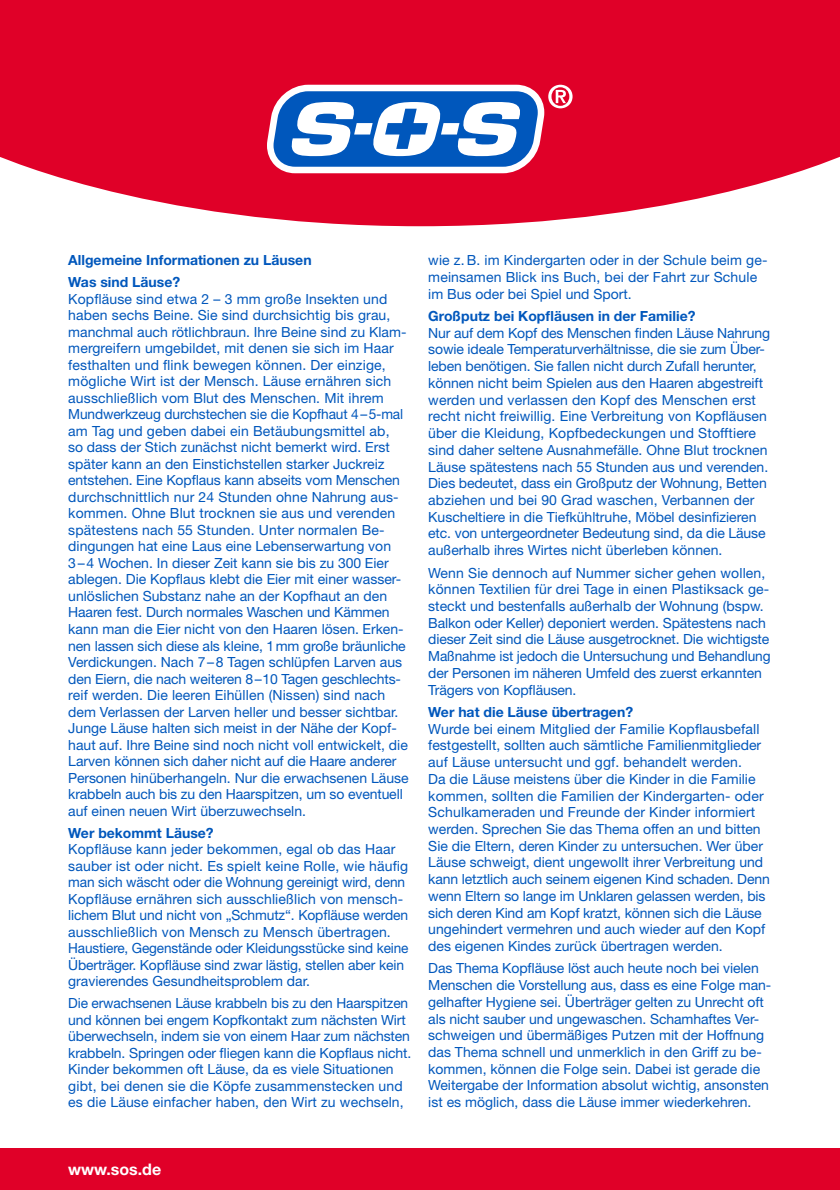
<style>
.page{position:relative;width:840px;height:1190px;background:#fff}
.page>*{position:absolute;margin:0;border:0;box-sizing:border-box;transform-origin:0 0}
.t1{font:700 16px "Helvetica Neue LT Pro";color:#fff}
.t2{font:14px/16.8px "Helvetica Neue LT Pro";color:#0057bc}
.t3{font:700 14px/22.2px "Helvetica Neue LT Pro";color:#0057bc}
</style>
<div class="page">
<svg style="left:0;top:0;width:840px;height:226px;background:#e31c3f"></svg>
<svg style="left:267px;top:85px;width:306px;height:88px"></svg>
<div style="left:0;top:1148px;width:840px;height:42px;background:#e00028"></div>
<p class="t3" style="left:68px;top:249px;width:245px">Allgemeine Informationen zu Läusen<br>Was sind Läuse?</p>
<p class="t2" style="left:68px;top:290px;width:342px">Kopfläuse sind etwa 2 – 3 mm große Insekten und haben sechs Beine. Sie sind durchsichtig bis grau, manchmal auch rötlichbraun. Ihre Beine sind zu Klam&shy;mergreifern umgebildet, mit denen sie sich im Haar festhalten und flink bewegen können. Der einzige, mögliche Wirt ist der Mensch. Läuse ernähren sich ausschließlich vom Blut des Menschen. Mit ihrem Mundwerkzeug durchstechen sie die Kopfhaut 4–5-mal am Tag und geben dabei ein Betäubungsmittel ab,<br>so dass der Stich zunächst nicht bemerkt wird. Erst später kann an den Einstichstellen starker Juckreiz entstehen. Eine Kopflaus kann abseits vom Menschen durchschnittlich nur 24 Stunden ohne Nahrung aus&shy;kommen. Ohne Blut trocknen sie aus und verenden spätestens nach 55 Stunden. Unter normalen Be&shy;dingungen hat eine Laus eine Lebenserwartung von 3–4 Wochen. In dieser Zeit kann sie bis zu 300 Eier ablegen. Die Kopflaus klebt die Eier mit einer wasser&shy;unlöslichen Substanz nahe an der Kopfhaut an den Haaren fest. Durch normales Waschen und Kämmen kann man die Eier nicht von den Haaren lösen. Erken&shy;nen lassen sich diese als kleine, 1mm große bräunliche Verdickungen. Nach 7–8 Tagen schlüpfen Larven aus den Eiern, die nach weiteren 8–10 Tagen geschlechts&shy;reif werden. Die leeren Eihüllen (Nissen) sind nach dem Verlassen der Larven heller und besser sichtbar.<br>Junge Läuse halten sich meist in der Nähe der Kopf&shy;haut auf. Ihre Beine sind noch nicht voll entwickelt, die Larven können sich daher nicht auf die Haare anderer Personen hinüberhangeln. Nur die erwachsenen Läuse krabbeln auch bis zu den Haarspitzen, um so eventuell auf einen neuen Wirt überzuwechseln.</p>
<p class="t3" style="left:68px;top:821px;width:147px">Wer bekommt Läuse?</p>
<p class="t2" style="left:68px;top:841px;width:342px">Kopfläuse kann jeder bekommen, egal ob das Haar sauber ist oder nicht. Es spielt keine Rolle, wie häufig man sich wäscht oder die Wohnung gereinigt wird, denn Kopfläuse ernähren sich ausschließlich von mensch - lichem Blut und nicht von „Schmutz“. Kopfläuse werden ausschließlich von Mensch zu Mensch übertragen.<br>Haustiere, Gegenstände oder Kleidungsstücke sind keine Überträger. Kopfläuse sind zwar lästig, stellen aber kein gravierendes Gesundheitsproblem dar.</p>
<p class="t2" style="left:68px;top:995px;width:344px">Die erwachsenen Läuse krabbeln bis zu den Haarspitzen und können bei engem Kopfkontakt zum nächsten Wirt überwechseln, indem sie von einem Haar zum nächsten krabbeln. Springen oder fliegen kann die Kopflaus nicht.<br>Kinder bekommen oft Läuse, da es viele Situationen gibt, bei denen sie die Köpfe zusammenstecken und es die Läuse einfacher haben, den Wirt zu wechseln,</p>
<p class="t2" style="left:428px;top:251px;width:341px">wie z.B. im Kindergarten oder in der Schule beim ge&shy;meinsamen Blick ins Buch, bei der Fahrt zur Schule im Bus oder bei Spiel und Sport.</p>
<p class="t3" style="left:428px;top:304px;width:269px">Großputz bei Kopfläusen in der Familie?</p>
<p class="t2" style="left:428px;top:324px;width:343px">Nur auf dem Kopf des Menschen finden Läuse Nahrung sowie ideale Temperaturverhältnisse, die sie zum Über&shy;leben benötigen. Sie fallen nicht durch Zufall herunter, können nicht beim Spielen aus den Haaren abgestreift werden und verlassen den Kopf des Menschen erst recht nicht freiwillig. Eine Verbreitung von Kopfläusen über die Kleidung, Kopfbedeckungen und Stofftiere sind daher seltene Ausnahmefälle. Ohne Blut trocknen Läuse spätestens nach 55 Stunden aus und verenden.<br>Dies bedeutet, dass ein Großputz der Wohnung, Betten abziehen und bei 90 Grad waschen, Verbannen der Kuscheltiere in die Tiefkühltruhe, Möbel desinfizieren etc. von untergeordneter Bedeutung sind, da die Läuse außerhalb ihres Wirtes nicht überleben können.</p>
<p class="t2" style="left:428px;top:564px;width:344px">Wenn Sie dennoch auf Nummer sicher gehen wollen, können Textilien für drei Tage in einen Plastiksack ge&shy;steckt und bestenfalls außerhalb der Wohnung (bspw.<br>Balkon oder Keller) deponiert werden. Spätestens nach dieser Zeit sind die Läuse ausgetrocknet. Die wichtigste Maßnahme ist jedoch die Untersuchung und Behandlung der Personen im näheren Umfeld des zuerst erkannten Trägers von Kopfläusen.</p>
<p class="t3" style="left:428px;top:700px;width:206px">Wer hat die Läuse übertragen?</p>
<p class="t2" style="left:428px;top:720px;width:343px">Wurde bei einem Mitglied der Familie Kopflausbefall festgestellt, sollten auch sämtliche Familienmitglieder auf Läuse untersucht und ggf. behandelt werden.<br>Da die Läuse meistens über die Kinder in die Familie kommen, sollten die Familien der Kindergarten- oder Schulkameraden und Freunde der Kinder informiert werden. Sprechen Sie das Thema offen an und bitten Sie die Eltern, deren Kinder zu untersuchen. Wer über Läuse schweigt, dient ungewollt ihrer Verbreitung und kann letztlich auch seinem eigenen Kind schaden. Denn wenn Eltern so lange im Unklaren gelassen werden, bis sich deren Kind am Kopf kratzt, können sich die Läuse ungehindert vermehren und auch wieder auf den Kopf des eigenen Kindes zurück übertragen werden.</p>
<p class="t2" style="left:428px;top:960px;width:344px">Das Thema Kopfläuse löst auch heute noch bei vielen Menschen die Vorstellung aus, dass es eine Folge man&shy;gelhafter Hygiene sei. Überträger gelten zu Unrecht oft als nicht sauber und ungewaschen. Schamhaftes Ver&shy;schweigen und übermäßiges Putzen mit der Hoffnung das Thema schnell und unmerklich in den Griff zu be&shy;kommen, können die Folge sein. Dabei ist gerade die Weitergabe der Information absolut wichtig, ansonsten ist es möglich, dass die Läuse immer wiederkehren.</p>
<p class="t1" style="left:68px;top:1159px;width:95px">www.sos.de</p>
</div>
